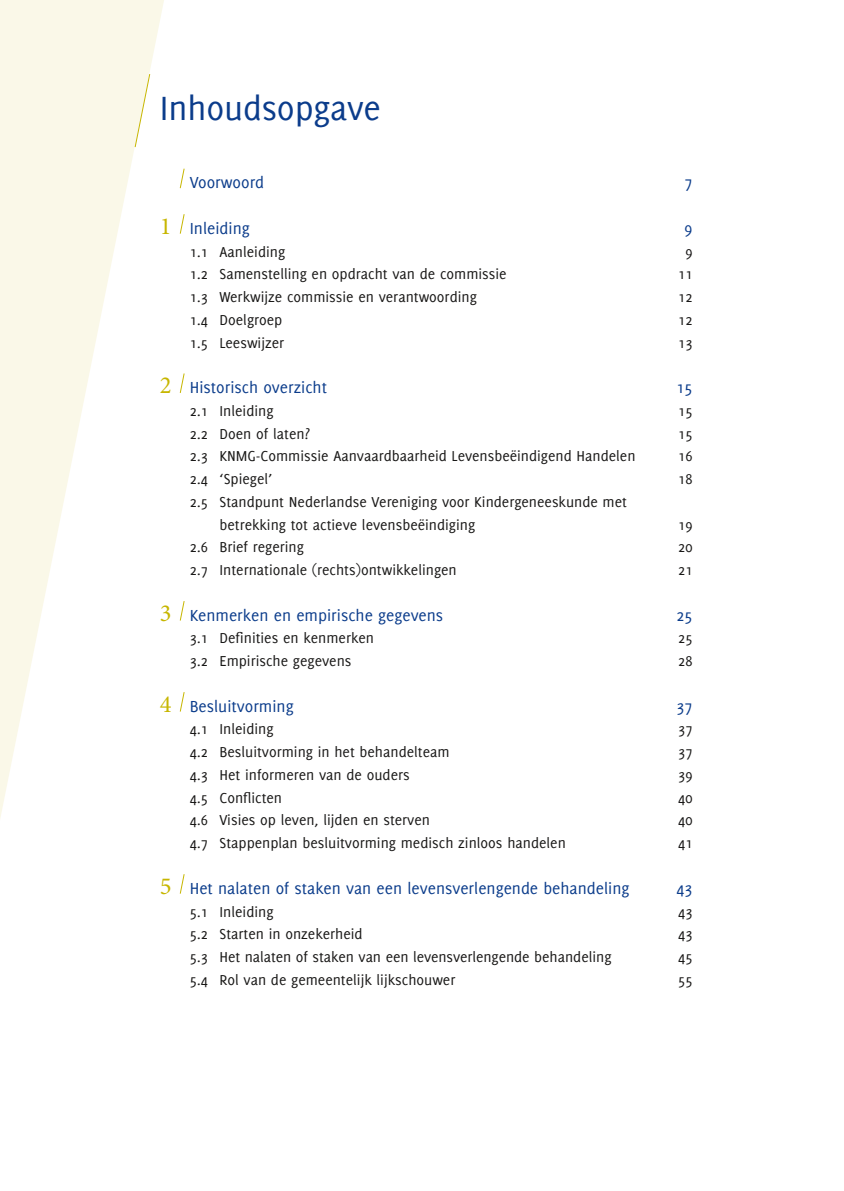
<style>
.page{position:relative;width:844px;height:1191px;background:#fff}
.page>*{position:absolute;margin:0;border:0;box-sizing:border-box;transform-origin:0 0}
.t1{font:36.75px "Delicious";letter-spacing:-.005em;color:#0b3c8b}
.t2{font:17.5px "Delicious";color:#0b3c8b}
.t3{font:15.75px/22.8px "Delicious";color:#181716}
.s1{font-family:"Minion Pro";font-size:24.5px;color:#c7b600}
</style>
<div class="page">
<svg style="left:0;top:0;width:164px;height:818px;fill:#fbf9ec"></svg>
<svg style="left:134px;top:73px;width:17px;height:75px"></svg>
<svg style="left:179px;top:168px;width:6px;height:21px"></svg>
<svg style="left:179px;top:214px;width:6px;height:20px"></svg>
<svg style="left:179px;top:373px;width:6px;height:20px"></svg>
<svg style="left:179px;top:601px;width:6px;height:20px"></svg>
<svg style="left:179px;top:692px;width:6px;height:20px"></svg>
<svg style="left:179px;top:874px;width:6px;height:20px"></svg>
<h1 class="t1" style="left:160px;top:87px;width:222px">Inhoudsopgave</h1>
<p class="t2" style="left:190px;top:173px;width:76px">Voorwoord</p>
<p class="t2" style="left:684px;top:173px;width:9px">7</p>
<p class="t2" style="left:160px;top:218px;width:91px"><span class="s1">1</span> Inleiding</p>
<p class="t2" style="left:684px;top:218px;width:9px">9</p>
<p class="t3" style="left:190px;top:240px;width:97px">1.1 Aanleiding</p>
<p class="t3" style="left:685px;top:240px;width:9px">9</p>
<p class="t3" style="left:190px;top:262px;width:318px">1.2 Samenstelling en opdracht van de commissie</p>
<p class="t3" style="left:678px;top:262px;width:16px">11</p>
<p class="t3" style="left:190px;top:285px;width:288px">1.3 Werkwijze commissie en verantwoording</p>
<p class="t3" style="left:678px;top:285px;width:16px">12</p>
<p class="t3" style="left:190px;top:308px;width:94px">1.4 Doelgroep</p>
<p class="t3" style="left:678px;top:308px;width:16px">12</p>
<p class="t3" style="left:190px;top:331px;width:96px">1.5 Leeswijzer</p>
<p class="t3" style="left:678px;top:331px;width:16px">13</p>
<p class="t2" style="left:160px;top:377px;width:168px"><span class="s1">2</span> Historisch overzicht</p>
<p class="t2" style="left:676px;top:377px;width:17px">15</p>
<p class="t3" style="left:190px;top:399px;width:85px">2.1 Inleiding</p>
<p class="t3" style="left:678px;top:399px;width:16px">15</p>
<p class="t3" style="left:190px;top:422px;width:122px">2.2 Doen of laten?</p>
<p class="t3" style="left:678px;top:422px;width:16px">15</p>
<p class="t3" style="left:190px;top:444px;width:447px">2.3 KNMG-Commissie Aanvaardbaarheid Levensbeëindigend Handelen</p>
<p class="t3" style="left:678px;top:444px;width:16px">16</p>
<p class="t3" style="left:190px;top:467px;width:84px">2.4 ‘Spiegel’</p>
<p class="t3" style="left:678px;top:467px;width:16px">18</p>
<p class="t3" style="left:219px;top:490px;width:409px;text-indent:-30px">2.5 Standpunt Nederlandse Vereniging voor Kindergeneeskunde met betrekking tot actieve levensbeëindiging</p>
<p class="t3" style="left:678px;top:513px;width:16px">19</p>
<p class="t3" style="left:190px;top:535px;width:116px">2.6 Brief regering</p>
<p class="t3" style="left:678px;top:535px;width:16px">20</p>
<p class="t3" style="left:190px;top:558px;width:268px">2.7 Internationale (rechts)ontwikkelingen</p>
<p class="t3" style="left:678px;top:558px;width:16px">21</p>
<p class="t2" style="left:160px;top:605px;width:285px"><span class="s1">3</span> Kenmerken en empirische gegevens</p>
<p class="t2" style="left:676px;top:605px;width:17px">25</p>
<p class="t3" style="left:190px;top:626px;width:186px">3.1 Definities en kenmerken</p>
<p class="t3" style="left:678px;top:626px;width:16px">25</p>
<p class="t3" style="left:190px;top:649px;width:163px">3.2 Empirische gegevens</p>
<p class="t3" style="left:678px;top:649px;width:16px">28</p>
<p class="t2" style="left:160px;top:696px;width:135px"><span class="s1">4</span> Besluitvorming</p>
<p class="t2" style="left:676px;top:696px;width:17px">37</p>
<p class="t3" style="left:190px;top:717px;width:85px">4.1 Inleiding</p>
<p class="t3" style="left:678px;top:717px;width:16px">37</p>
<p class="t3" style="left:190px;top:740px;width:261px">4.2 Besluitvorming in het behandelteam</p>
<p class="t3" style="left:678px;top:740px;width:16px">37</p>
<p class="t3" style="left:190px;top:763px;width:221px">4.3 Het informeren van de ouders</p>
<p class="t3" style="left:678px;top:763px;width:16px">39</p>
<p class="t3" style="left:190px;top:786px;width:94px">4.5 Conflicten</p>
<p class="t3" style="left:678px;top:786px;width:16px">40</p>
<p class="t3" style="left:190px;top:808px;width:242px">4.6 Visies op leven, lijden en sterven</p>
<p class="t3" style="left:678px;top:808px;width:16px">40</p>
<p class="t3" style="left:190px;top:831px;width:377px">4.7 Stappenplan besluitvorming medisch zinloos handelen</p>
<p class="t3" style="left:678px;top:831px;width:16px">41</p>
<p class="t2" style="left:160px;top:878px;width:471px"><span class="s1">5</span> Het nalaten of staken van een -levensverlengende behandeling</p>
<p class="t2" style="left:676px;top:878px;width:17px">43</p>
<p class="t3" style="left:190px;top:899px;width:85px">5.1 Inleiding</p>
<p class="t3" style="left:678px;top:899px;width:16px">43</p>
<p class="t3" style="left:190px;top:922px;width:174px">5.2 Starten in onzekerheid</p>
<p class="t3" style="left:678px;top:922px;width:16px">43</p>
<p class="t3" style="left:190px;top:945px;width:423px">5.3 Het nalaten of staken van een levensverlengende behandeling</p>
<p class="t3" style="left:678px;top:945px;width:16px">45</p>
<p class="t3" style="left:190px;top:968px;width:267px">5.4 Rol van de gemeentelijk lijkschouwer</p>
<p class="t3" style="left:678px;top:968px;width:16px">55</p>
</div>
